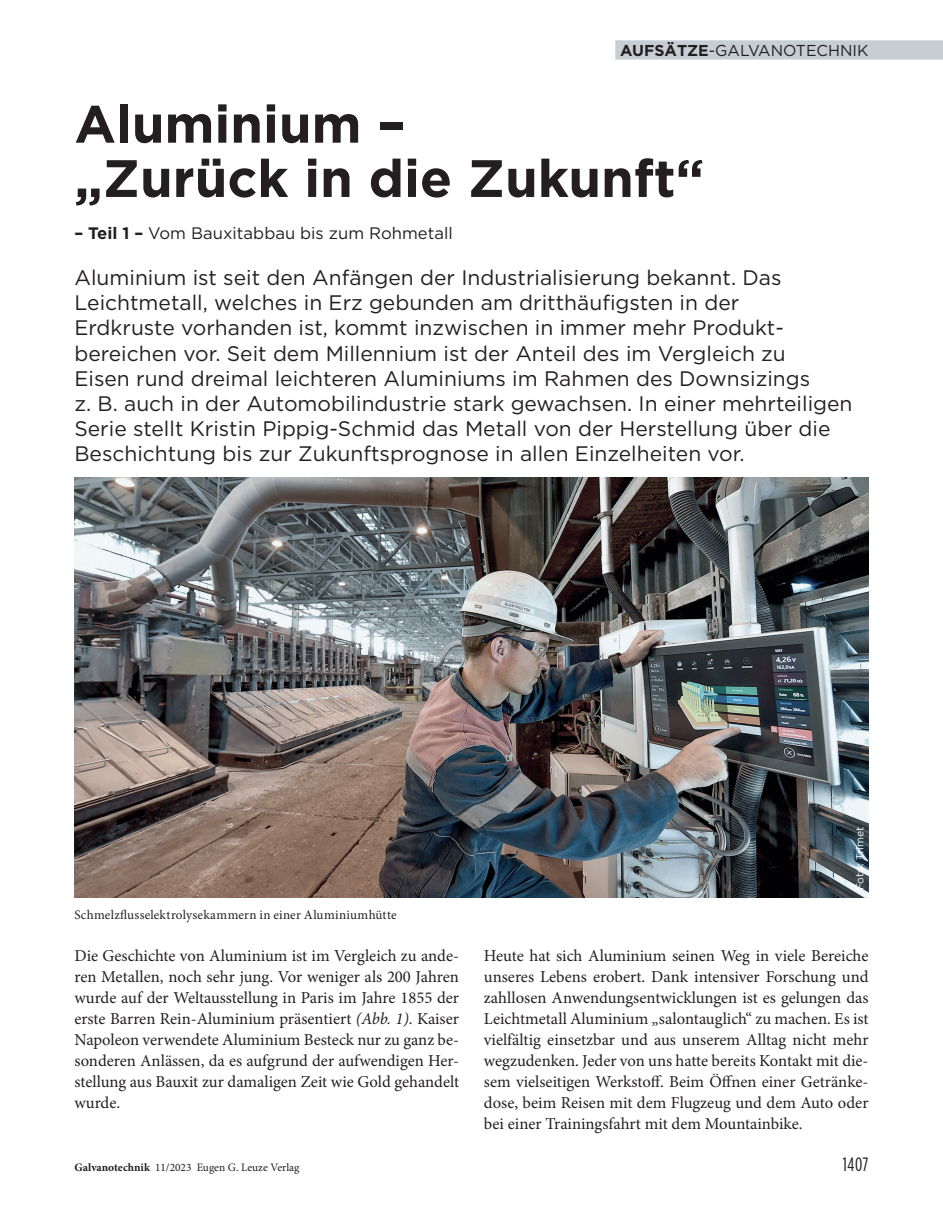
<style>
.page{position:relative;width:943px;height:1216px;background:#fff}
.page>*{position:absolute;margin:0;border:0;box-sizing:border-box;transform-origin:0 0}
.t1{font:700 52.5px/54.2px "Gotham";color:#231f20}
.t2{font:21px/25.2px "Gotham";color:#231f20}
.t3{font:19.25px "Gotham Condensed";color:#231f20}
.t4{font:16.62px/21px "Minion Pro";color:#231f20;text-align:justify}
.t5{font:16.62px "Gotham";color:#231f20}
.t6{font:15.75px "Gotham";color:#231f20}
.t7{font:13.12px "Minion Pro";letter-spacing:.02em;color:#231f20}
.t8{font:11.38px "Minion Pro";color:#231f20}
.t9{font:10.5px "Gotham";color:#fff}
.s1{font-weight:700}
.s2{font-style:italic}
</style>
<div class="page">
<div style="left:615px;top:40px;width:328px;height:20px;background:#c6ced4"></div>
<img style="left:74px;top:477px;width:794px;height:420px">
<p class="t6" style="left:620px;top:41px;width:250px"><span class="s1">AUFSÄTZE</span>-Galvanotechnik</p>
<h1 class="t1" style="left:74px;top:96px;width:631px">Aluminium –<br>„Zurück in die Zukunft“</h1>
<p class="t5" style="left:74px;top:224px;width:380px"><span class="s1">– Teil 1 –</span> Vom Bauxitabbau bis zum Rohmetall</p>
<p class="t2" style="left:74px;top:264px;width:779px">Aluminium ist seit den Anfängen der I ndustrialisierung bekannt. Das Leichtmetall, welches in Erz gebunden am dritthäufigsten in der<br>Erdkruste vorhanden ist, kommt inzwischen in immer mehr Produkt&shy;bereichen vor. Seit dem Millennium ist der Anteil des im Vergleich zu<br>Eisen rund dreimal leichteren Aluminiums im Rahmen des Downsizings<br>z. B. auch in der Automobilindustrie stark gewachsen. I n einer mehrteiligen Serie stellt Kristin Pippig-Schmid das Metall von der Herstellung über die Beschichtung bis zur Zukunftsprognose in allen Einzelheiten vor.</p>
<p class="t7" style="left:74px;top:906px;width:324px">Schmelzflusselektrolysekammern in einer Aluminiumhütte</p>
<p class="t9" style="left:853px;top:890px;width:65px;rotate:-90deg">Foto: Trimet</p>
<p class="t4" style="left:74px;top:944px;width:386px">Die Geschichte von Aluminium ist im Vergleich zu ande&shy;ren Metallen, noch sehr jung. Vor weniger als 200 Jahren wurde auf der Weltausstellung in Paris im Jahre 1855 der erste Barren Rein-Aluminium präsentiert <span class="s2">(Abb. 1)</span>. Kaiser Napoleon verwendete Aluminium Besteck nur zu ganz be&shy;sonderen Anlässen, da es aufgrund der aufwendigen Her&shy;stellung aus Bauxit zur damaligen Zeit wie Gold gehandelt wurde.</p>
<p class="t4" style="left:484px;top:944px;width:386px">Heute hat sich Aluminium seinen Weg in viele Bereiche unseres Lebens erobert. Dank intensiver Forschung und zahllosen Anwendungsentwicklungen ist es gelungen das Leichtmetall Aluminium „salontauglich“ zu machen. Es ist vielfältig einsetzbar und aus unserem Alltag nicht mehr wegzudenken. Jeder von uns hatte bereits Kontakt mit die&shy;sem vielseitigen Werkstoff. Beim Öffnen einer Getränke&shy;dose, beim Reisen mit dem Flugzeug und dem Auto oder bei einer Trainingsfahrt mit dem Mountainbike.</p>
<p class="t8" style="left:74px;top:1159px;width:227px"><span class="s1">Galvanotechnik</span> 11/2023 Eugen G. Leuze Verlag</p>
<p class="t3" style="left:842px;top:1153px;width:27px">1407</p>
</div>
